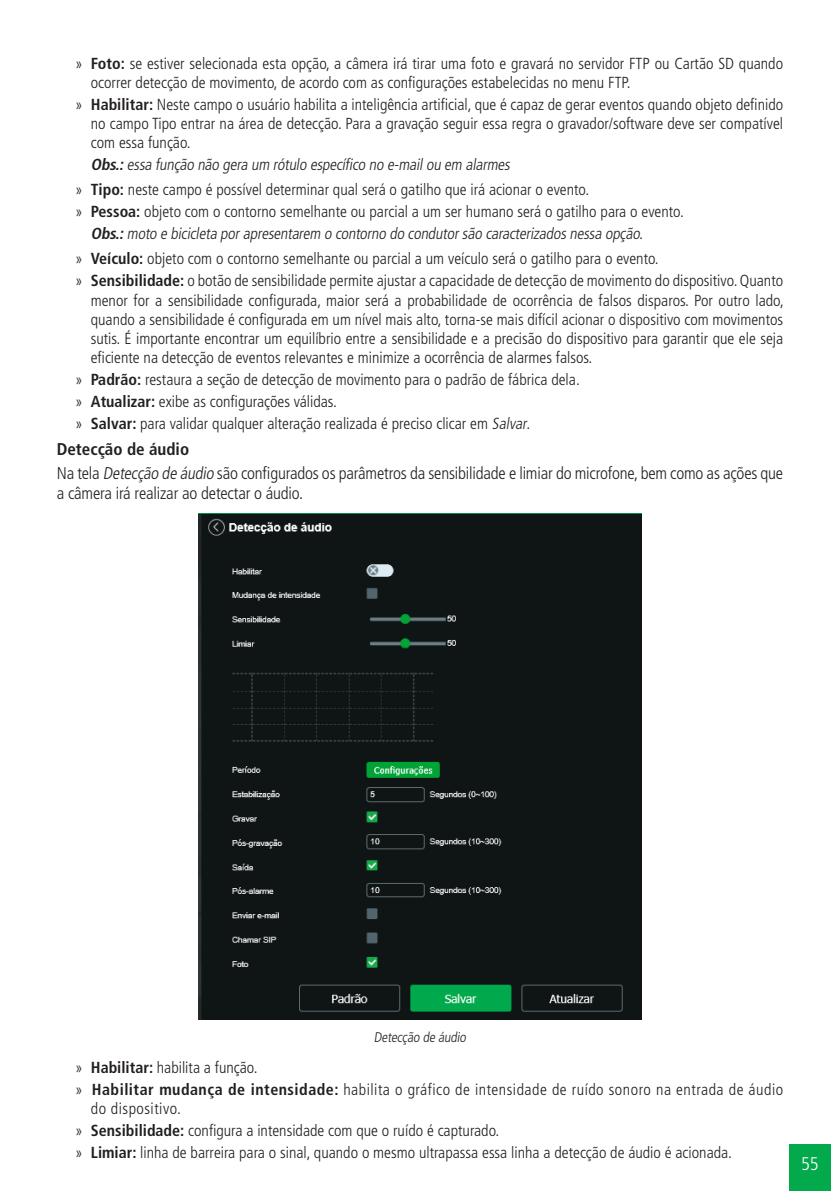
<style>
.page{position:relative;width:840px;height:1191px;background:#fff}
.page>*{position:absolute;margin:0;border:0;box-sizing:border-box;transform-origin:0 0}
.t1{font:300 condensed 18.2px "Frutiger LT Std";color:#fff}
._0__Corpo_de_texto{font:300 condensed 17px/20.4px "Frutiger LT Std";letter-spacing:-.01em;color:#231f20}
._3__Titulo_3{font:700 condensed 17px "Frutiger LT Std";color:#231f20}
.t2{font:300 condensed 16px/19.2px "Frutiger LT Std";color:#231f20;text-align:justify}
._0__Corpo_de_texto-2{font:italic 300 condensed 16px "Frutiger LT Std";color:#231f20}
.t3{font:300 condensed 16px/19.2px "Frutiger LT Std";letter-spacing:.03em;color:#231f20}
._7__Legenda{font:300 condensed 14px "Frutiger LT Std";color:#231f20}
.s1{font-weight:700}
.s2{font-style:italic}
</style>
<div class="page">
<div style="left:788px;top:1144px;width:42px;height:47px;background:#03aa4b"></div>
<img style="left:199px;top:514px;width:442px;height:505px">
<p class="t2" style="left:91px;top:54px;width:693px;text-indent:-16px">» <span class="s1">Foto:</span> se estiver selecionada esta opção, a câmera irá tirar uma foto e gravará no servidor FTP ou Cartão SD quando ocorrer detecção de movimento, de acordo com as configurações estabelecidas no menu FTP.</p>
<p class="t2" style="left:91px;top:95px;width:693px;text-indent:-16px">» <span class="s1">Habilitar:</span> Neste campo o usuário habilita a inteligência artificial, que é capaz de gerar eventos quando objeto definido no campo Tipo entrar na área de detecção. Para a gravação seguir essa regra o gravador/software deve ser compatível com essa função.</p>
<p class="_0__Corpo_de_texto-2" style="left:91px;top:156px;width:423px"><span class="s1">Obs.:</span>essa função não gera um rótulo específico no e-mailou em alarmes</p>
<p class="t2" style="left:75px;top:180px;width:515px">» <span class="s1">Tipo:</span> neste campo é possível determinar qual será o gatilho que irá acionar o evento.</p>
<p class="t2" style="left:75px;top:202px;width:610px">» <span class="s1">Pessoa:</span> objeto com o contorno semelhante ou parcial a um ser humano será o gatilho para o evento.</p>
<p class="_0__Corpo_de_texto-2" style="left:91px;top:225px;width:556px"><span class="s1">Obs.:</span>moto e bicicleta porapresentarem o contorno do condutorsão caracterizadosnessa opção.</p>
<p class="t2" style="left:75px;top:249px;width:584px">» <span class="s1">Veículo:</span> objeto com o contorno semelhante ou parcial a um veículo será o gatilho para o evento.</p>
<p class="t2" style="left:91px;top:271px;width:694px;text-indent:-16px">» <span class="s1">Sensibilidade:</span> o botão de sensibilidade permite ajustar a capacidade de detecção de movimento do dispositivo. Quanto menor for a sensibilidade configurada, maior será a probabilidade de ocorrência de falsos disparos. Por outro lado, quando a sensibilidade é configurada em um nível mais alto, torna-se mais difícil acionar o dispositivo com movimentos sutis. É importante encontrar um equilíbrio entre a sensibilidade e a precisão do dispositivo para garantir que ele seja eficiente na detecção de eventos relevantes e minimize a ocorrência de alarmes falsos.</p>
<p class="t2" style="left:75px;top:370px;width:506px">» <span class="s1">Padrão:</span> restaura a seção de detecção de movimento para o padrão de fábrica dela.</p>
<p class="t2" style="left:75px;top:392px;width:263px">» <span class="s1">Atualizar:</span> exibe as configurações válidas.</p>
<p class="t2" style="left:75px;top:414px;width:456px">» <span class="s1">Salvar:</span> para validar qualquer alteração realizada é preciso clicar em <span class="s2">Salvar</span>.</p>
<p class="_3__Titulo_3" style="left:57px;top:439px;width:134px">Detecção de áudio</p>
<p class="_0__Corpo_de_texto" style="left:57px;top:463px;width:727px">Na tela <span class="s2">Detecção de áudio</span> são configurados os parâmetros da sensibilidade e limiar do microfone, bem como as ações que a câmera irá realizar ao detectar o áudio.</p>
<p class="_7__Legenda" style="left:373px;top:1029px;width:96px">Detecção de áudio</p>
<p class="t2" style="left:75px;top:1057px;width:184px">» <span class="s1">Habilitar:</span> habilita a função.</p>
<p class="t3" style="left:91px;top:1079px;width:693px;text-indent:-16px">» <span class="s1">Habilitar mudança de intensidade:</span> habilita o gráfico de intensidade de ruído sonoro na entrada de áudio do dispositivo.</p>
<p class="t2" style="left:75px;top:1121px;width:425px">» <span class="s1">Sensibilidade:</span> configura a intensidade com que o ruído é capturado.</p>
<p class="t2" style="left:75px;top:1143px;width:658px">» <span class="s1">Limiar:</span> linha de barreira para o sinal, quando o mesmo ultrapassa essa linha a detecção de áudio é acionada.</p>
<p class="t1" style="left:800px;top:1153px;width:19px">55</p>
</div>
